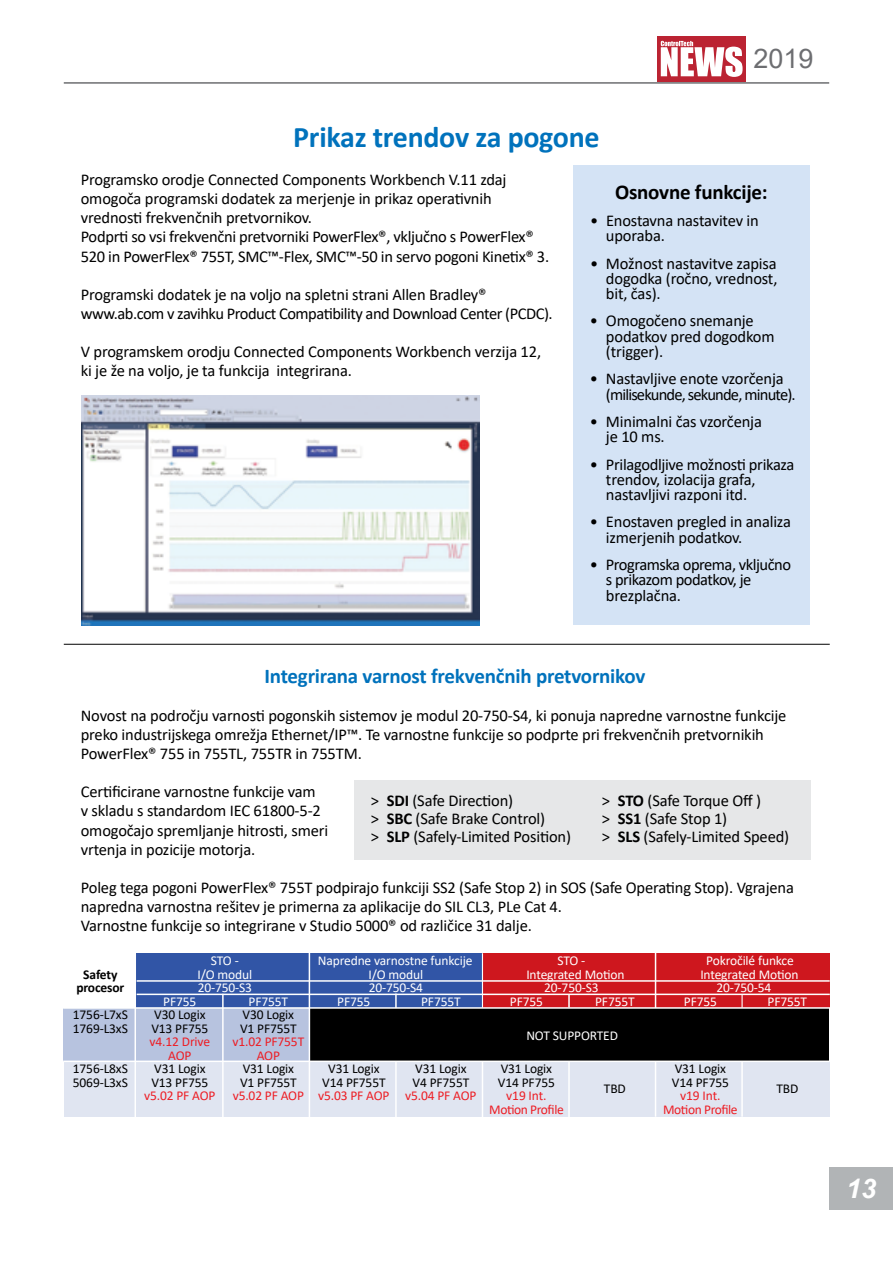
<style>
.page{position:relative;width:893px;height:1263px;background:#fff}
.page>*{position:absolute;margin:0;border:0;box-sizing:border-box;transform-origin:0 0}
.t1{font:700 30px "Calibri";letter-spacing:-.01em;color:#0072bc}
.t2{font:27px "Arial";color:#6d6e71}
.t3{font:italic 700 27px "Arial";color:#fff}
.t4{font:700 21px "Calibri";letter-spacing:-.01em;color:#0072bc}
.t5{font:700 21px "Calibri";letter-spacing:-.01em;color:#000}
.t6{font:16.5px/19.2px "Calibri";letter-spacing:-.01em;color:#000}
.t7{font:16.5px/15.3px "Calibri";letter-spacing:-.03em;color:#000}
.t8{font:13.5px "Calibri";letter-spacing:-.01em;color:#fff}
.t9{font:13.5px "Calibri";letter-spacing:-.01em;color:#000}
.t10{font:13.5px "Calibri";letter-spacing:-.01em;color:#ed1d24}
.t11{font:13.5px "Calibri";letter-spacing:-.03em;color:#ed1d24}
.t12{font:700 13.5px "Calibri";letter-spacing:-.01em;color:#000}
.s1{font-weight:700}
</style>
<div class="page">
<div style="left:829px;top:1167px;width:64px;height:43px;background:#b1b4b6"></div>
<div style="left:657px;top:36px;width:89px;height:46px;background:#bb2332"></div>
<svg style="left:661px;top:41px;width:82px;height:36px"></svg>
<hr style="left:64px;top:82px;width:765px;height:2px;background:#6d6e71">
<div style="left:64px;top:1061px;width:765px;height:55px;background:#e0e5f1"></div>
<div style="left:64px;top:1008px;width:245px;height:53px;background:#b7c3df"></div>
<div style="left:310px;top:1007px;width:519px;height:54px;background:#000"></div>
<div style="left:482px;top:953px;width:347px;height:55px;background:#ce171e"></div>
<div style="left:136px;top:954px;width:346px;height:54px;background:#3155a6"></div>
<hr style="left:64px;top:644px;width:766px;height:1px;background:#000">
<div style="left:573px;top:166px;width:237px;height:459px;background:#d4e3f5"></div>
<img style="left:82px;top:395px;width:398px;height:230px">
<hr style="left:482px;top:953px;width:1px;height:55px;background:#fff">
<hr style="left:568px;top:1061px;width:2px;height:56px;background:#fff">
<svg style="left:741px;top:995px;width:2px;height:12px"></svg>
<hr style="left:137px;top:980px;width:693px;height:2px;background:#fff">
<hr style="left:137px;top:993px;width:693px;height:2px;background:#fff">
<hr style="left:63px;top:1007px;width:768px;height:2px;background:#fff">
<hr style="left:135px;top:952px;width:1px;height:165px;background:#fff">
<hr style="left:395px;top:1061px;width:2px;height:56px;background:#fff">
<svg style="left:395px;top:993px;width:2px;height:15px"></svg>
<hr style="left:482px;top:1061px;width:1px;height:56px;background:#fff">
<svg style="left:568px;top:995px;width:2px;height:12px"></svg>
<hr style="left:655px;top:953px;width:1px;height:55px;background:#fff">
<hr style="left:655px;top:1061px;width:1px;height:56px;background:#fff">
<hr style="left:741px;top:1061px;width:2px;height:56px;background:#fff">
<hr style="left:309px;top:952px;width:1px;height:165px;background:#fff">
<hr style="left:222px;top:994px;width:2px;height:123px;background:#fff">
<hr style="left:63px;top:1060px;width:767px;height:2px;background:#fff">
<div style="left:354px;top:780px;width:456px;height:80px;background:#e6e7e8"></div>
<h2 class="t2" style="left:753px;top:39px;width:62px">2019</h2>
<h1 class="t1" style="left:293px;top:116px;width:308px">Prikaz trendov za pogone</h1>
<p class="t6" style="left:81px;top:169px;width:470px">Programsko orodje Connected Components Workbench V.11 zdaj omogoča programski dodatek za merjenje in prikaz operativnih vrednosti frekvenčnih pretvornikov.<br>Podprti so vsi frekvenčni pretvorniki PowerFlex®, vključno s PowerFlex® 520 in PowerFlex® 755T, SMC™-Flex, SMC™-50 in servo pogoni Kinetix® 3.</p>
<p class="t7" style="left:81px;top:284px;width:473px;line-height:19.2px">Programski dodatek je na voljo na spletni strani Allen Bradley® www.ab.com v zavihku Product Compatibility and Download Center (PCDC).</p>
<p class="t6" style="left:81px;top:342px;width:462px">V programskem orodju Connected Components Workbench verzija 12, ki je že na voljo, je ta funkcija integrirana.</p>
<p class="t5" style="left:615px;top:177px;width:154px">Osnovne funkcije:</p>
<p class="t6" style="left:606px;top:212px;width:154px;line-height:15.3px;text-indent:-16px">• Enostavna nastavitev in uporaba.</p>
<p class="t6" style="left:606px;top:255px;width:173px;line-height:15.3px;text-align:justify;text-indent:-16px">• Možnost nastavitve zapisa dogodka (ročno, vrednost, bit, čas).</p>
<p class="t6" style="left:606px;top:313px;width:170px;line-height:15.3px;text-indent:-16px">• Omogočeno snemanje podatkov pred dogodkom (trigger).</p>
<p class="t7" style="left:606px;top:371px;width:191px;text-indent:-16px">• Nastavljive enote vzorčenja (milisekunde, sekunde, minute).</p>
<p class="t6" style="left:606px;top:413px;width:157px;line-height:15.3px;text-indent:-16px">• Minimalni čas vzorčenja je 10 ms.</p>
<p class="t6" style="left:606px;top:456px;width:190px;line-height:15.3px;text-indent:-16px">• Prilagodljive možnosti prikaza trendov, izolacija grafa, nastavljivi razponi itd.</p>
<p class="t6" style="left:606px;top:514px;width:187px;line-height:15.3px;text-indent:-16px">• Enostaven pregled in analiza izmerjenih podatkov.</p>
<p class="t7" style="left:606px;top:556px;width:187px;text-indent:-16px">• Programska oprema, vključno s prikazom podatkov, je brezplačna.</p>
<p class="t4" style="left:265px;top:661px;width:382px">Integrirana varnost frekvenčnih pretvornikov</p>
<p class="t6" style="left:81px;top:705px;width:707px">Novost na področju varnosti pogonskih sistemov je modul 20-750-S4, ki ponuja napredne varnostne funkcije preko industrijskega omrežja Ethernet/IP™. Te varnostne funkcije so podprte pri frekvenčnih pretvornikih<br>PowerFlex® 755 in 755TL, 755TR in 755TM.</p>
<p class="t6" style="left:81px;top:782px;width:249px">Certificirane varnostne funkcije vam<br>v skladu s standardom IEC 61800-5-2 omogočajo spremljanje hitrosti, smeri vrtenja in pozicije motorja.</p>
<p class="t6" style="left:81px;top:877px;width:715px">Poleg tega pogoni PowerFlex® 755T podpirajo funkciji SS2 (Safe Stop 2) in SOS (Safe Operating Stop). Vgrajena napredna varnostna rešitev je primerna za aplikacije do SIL CL3, PLe Cat 4.<br>Varnostne funkcije so integrirane v Studio 5000® od različice 31 dalje.</p>
<p class="t8" style="left:211px;top:951px;width:29px">STO -</p>
<p class="t8" style="left:318px;top:951px;width:156px">Napredne varnostne funkcije</p>
<p class="t8" style="left:557px;top:951px;width:29px">STO -</p>
<p class="t8" style="left:706px;top:951px;width:89px">Pokročilé funkce</p>
<p class="t12" style="left:83px;top:964px;width:36px">Safety</p>
<p class="t8" style="left:198px;top:965px;width:56px">I/O modul</p>
<p class="t8" style="left:369px;top:965px;width:56px">I/O modul</p>
<p class="t8" style="left:526px;top:965px;width:100px">Integrated Motion</p>
<p class="t8" style="left:700px;top:965px;width:100px">Integrated Motion</p>
<p class="t12" style="left:76px;top:978px;width:50px">procesor</p>
<p class="t8" style="left:198px;top:978px;width:56px">20-750-S3</p>
<p class="t8" style="left:369px;top:978px;width:56px">20-750-S4</p>
<p class="t8" style="left:544px;top:978px;width:56px">20-750-S3</p>
<p class="t8" style="left:716px;top:978px;width:57px">20-750-54</p>
<p class="t8" style="left:163px;top:992px;width:35px">PF755</p>
<p class="t8" style="left:249px;top:992px;width:41px">PF755T</p>
<p class="t8" style="left:337px;top:992px;width:35px">PF755</p>
<p class="t8" style="left:421px;top:992px;width:41px">PF755T</p>
<p class="t8" style="left:510px;top:992px;width:35px">PF755</p>
<p class="t8" style="left:595px;top:992px;width:41px">PF755T</p>
<p class="t8" style="left:684px;top:992px;width:35px">PF755</p>
<p class="t8" style="left:768px;top:992px;width:41px">PF755T</p>
<p class="t9" style="left:73px;top:1005px;width:56px">1756-L7xS</p>
<p class="t9" style="left:154px;top:1005px;width:53px">V30 Logix</p>
<p class="t9" style="left:243px;top:1005px;width:53px">V30 Logix</p>
<p class="t9" style="left:73px;top:1019px;width:56px">1769-L3xS</p>
<p class="t9" style="left:151px;top:1019px;width:59px">V13 PF755</p>
<p class="t9" style="left:240px;top:1019px;width:58px">V1 PF755T</p>
<p class="t8" style="left:526px;top:1026px;width:93px">NOT SUPPORTED</p>
<p class="t10" style="left:150px;top:1032px;width:62px">v4.12 Drive</p>
<p class="t10" style="left:232px;top:1032px;width:73px">v1.02 PF755T</p>
<p class="t10" style="left:168px;top:1046px;width:25px">AOP</p>
<p class="t10" style="left:257px;top:1046px;width:25px">AOP</p>
<p class="t9" style="left:73px;top:1059px;width:56px">1756-L8xS</p>
<p class="t9" style="left:154px;top:1059px;width:53px">V31 Logix</p>
<p class="t9" style="left:243px;top:1059px;width:53px">V31 Logix</p>
<p class="t9" style="left:328px;top:1059px;width:53px">V31 Logix</p>
<p class="t9" style="left:415px;top:1059px;width:53px">V31 Logix</p>
<p class="t9" style="left:501px;top:1059px;width:53px">V31 Logix</p>
<p class="t9" style="left:675px;top:1059px;width:53px">V31 Logix</p>
<p class="t9" style="left:73px;top:1073px;width:56px">5069-L3xS</p>
<p class="t9" style="left:151px;top:1073px;width:59px">V13 PF755</p>
<p class="t9" style="left:240px;top:1073px;width:58px">V1 PF755T</p>
<p class="t9" style="left:322px;top:1073px;width:65px">V14 PF755T</p>
<p class="t9" style="left:413px;top:1073px;width:58px">V4 PF755T</p>
<p class="t9" style="left:498px;top:1073px;width:59px">V14 PF755</p>
<p class="t9" style="left:604px;top:1079px;width:23px">TBD</p>
<p class="t6" style="left:371px;top:791px;width:202px;line-height:18px">&gt; <span class="s1">SDI</span> (Safe Direction)<br>&gt; <span class="s1">SBC</span> (Safe Brake Control)<br>&gt; <span class="s1">SLP</span> (Safely-Limited Position)</p>
<p class="t6" style="left:602px;top:791px;width:189px;line-height:18px">&gt; <span class="s1">STO</span> (Safe Torque Off )<br>&gt; <span class="s1">SS1</span> (Safe Stop 1)<br>&gt; <span class="s1">SLS</span> (Safely-Limited Speed)</p>
<p class="t9" style="left:672px;top:1073px;width:59px">V14 PF755</p>
<p class="t9" style="left:776px;top:1079px;width:23px">TBD</p>
<p class="t10" style="left:144px;top:1086px;width:73px">v5.02 PF AOP</p>
<p class="t10" style="left:233px;top:1086px;width:245px">v5.02 PF AOP v5.03 PF AOP v5.04 PF AOP</p>
<p class="t10" style="left:506px;top:1086px;width:42px">v19 Int.</p>
<p class="t10" style="left:680px;top:1086px;width:42px">v19 Int.</p>
<p class="t11" style="left:489px;top:1100px;width:76px">Motion Profile</p>
<p class="t11" style="left:663px;top:1100px;width:76px">Motion Profile</p>
<h2 class="t3" style="left:846px;top:1171px;width:32px">13</h2>
</div>
